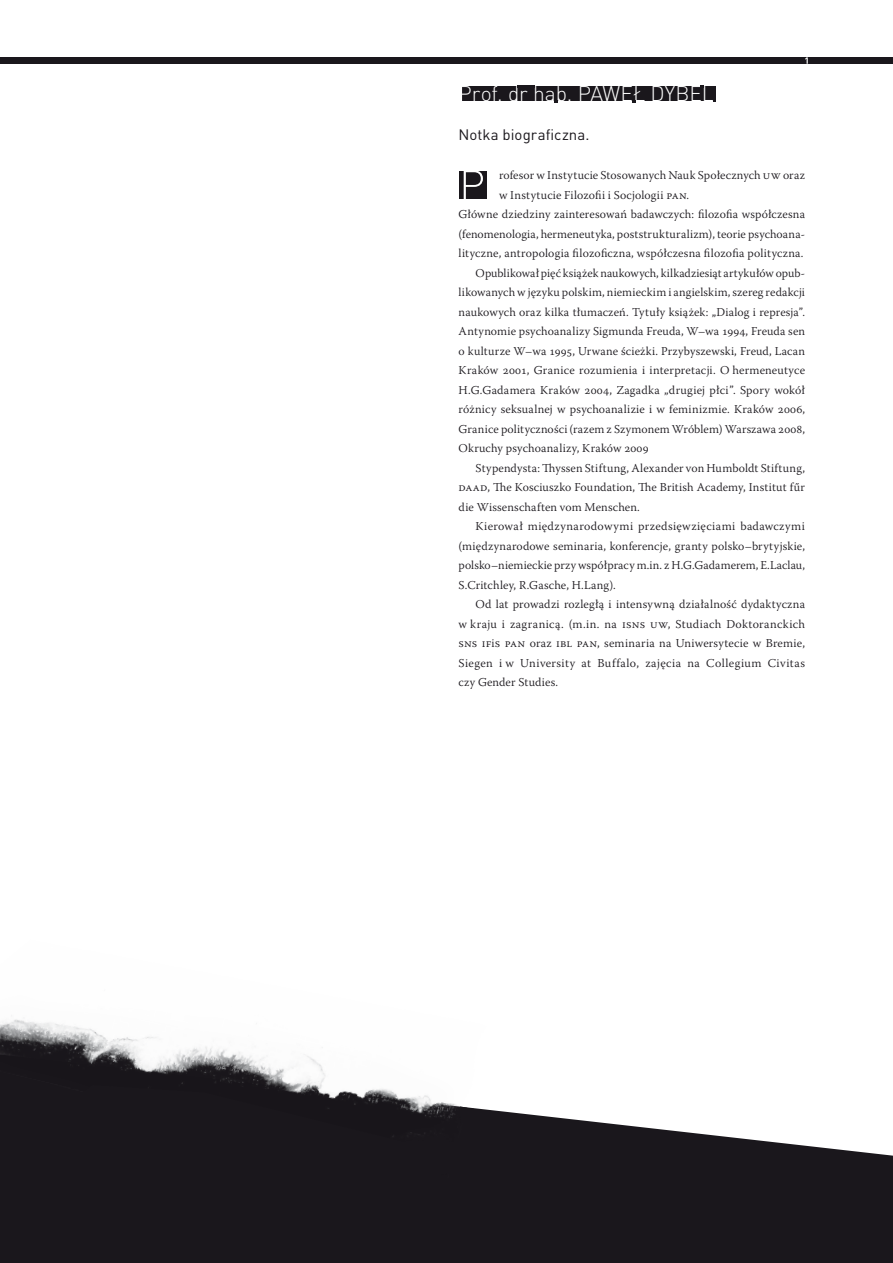
<style>
.page{position:relative;width:893px;height:1263px;background:#fff}
.page>*{position:absolute;margin:0;border:0;box-sizing:border-box;transform-origin:0 0}
.t1{font:300 21px "DIN Pro";letter-spacing:-.005em;color:#fff}
.t2{font:15px "DIN Pro";letter-spacing:.005em;color:#1a171c}
.t3{font:300 12px "Warnock Pro";letter-spacing:.015em;color:#1a171c}
.t4{font:300 12px "Warnock Pro";letter-spacing:.035em;color:#1a171c}
</style>
<div class="page">
<div style="left:462px;top:87px;width:253px;height:14px;background:#1a171c"></div>
<div style="left:459px;top:171px;width:28px;height:27px;background:#1a171c"></div>
<svg style="left:464px;top:171px;width:19px;height:28px"></svg>
<svg style="left:0;top:1111px;width:893px;height:152px;background:#353236"></svg>
<div style="left:0;top:57px;width:893px;height:7px;background:#1a171c"></div>
<svg style="left:805px;top:57px;width:3px;height:7px"></svg>
<svg style="left:551px;top:99px;width:11px;height:4px"></svg>
<hr style="left:517px;top:85px;width:18px;height:3px;background:#1a171c">
<img style="left:0;top:1015px;width:502px;height:219px">
<div style="left:67px;top:1085px;width:356px;height:143px;background:#1a171c"></div>
<h1 class="t1" style="left:459px;top:79px;width:257px">Prof. dr hab. PAWEŁ DYBEL</h1>
<p class="t2" style="left:459px;top:124px;width:132px">Notka biograficzna.</p>
<p class="t3" style="left:499px;top:168px;width:308px">rofesor w Instytucie Stosowanych Nauk Społecznych UW oraz</p>
<p class="t3" style="left:499px;top:187px;width:192px">w Instytucie Filozofii i Socjologii PAN.</p>
<p class="t3" style="left:459px;top:207px;width:348px">Główne dziedziny zainteresowań badawczych: filozofia współczesna</p>
<p class="t3" style="left:459px;top:226px;width:348px">(fenomenologia, hermeneutyka, poststrukturalizm), teorie psychoana-</p>
<p class="t3" style="left:459px;top:246px;width:346px">lityczne, antropologia filozoficzna, współczesna filozofia polityczna.</p>
<p class="t3" style="left:476px;top:265px;width:331px">Opublikował pięć książek naukowych, kilkadziesiąt artykułów opub-</p>
<p class="t3" style="left:459px;top:285px;width:348px">likowanych w języku polskim, niemieckim i angielskim, szereg redakcji</p>
<p class="t3" style="left:459px;top:304px;width:348px">naukowych oraz kilka tłumaczeń. Tytuły książek: „Dialog i represja”.</p>
<p class="t3" style="left:459px;top:324px;width:348px">Antynomie psychoanalizy Sigmunda Freuda, W–wa 1994, Freuda sen</p>
<p class="t3" style="left:459px;top:343px;width:348px">o kulturze W–wa 1995, Urwane ścieżki. Przybyszewski, Freud, Lacan</p>
<p class="t3" style="left:459px;top:363px;width:348px">Kraków 2001, Granice rozumienia i interpretacji. O hermeneutyce</p>
<p class="t3" style="left:459px;top:382px;width:348px">H.G.Gadamera Kraków 2004, Zagadka „drugiej płci”. Spory wokół</p>
<p class="t3" style="left:459px;top:402px;width:348px">różnicy seksualnej w psychoanalizie i w feminizmie. Kraków 2006,</p>
<p class="t3" style="left:459px;top:421px;width:348px">Granice polityczności (razem z Szymonem Wróblem) Warszawa 2008,</p>
<p class="t3" style="left:459px;top:441px;width:191px">Okruchy psychoanalizy, Kraków 2009</p>
<p class="t3" style="left:476px;top:460px;width:331px">Stypendysta: Thyssen Stiftung, Alexander von Humboldt Stiftung,</p>
<p class="t3" style="left:459px;top:480px;width:348px">DAAD, The Kosciuszko Foundation, The British Academy, Institut fűr</p>
<p class="t3" style="left:459px;top:499px;width:183px">die Wissenschaften vom Menschen.</p>
<p class="t3" style="left:476px;top:519px;width:331px">Kierował międzynarodowymi przedsięwzięciami badawczymi</p>
<p class="t3" style="left:459px;top:538px;width:348px">(międzynarodowe seminaria, konferencje, granty polsko–brytyjskie,</p>
<p class="t3" style="left:459px;top:558px;width:348px">polsko–niemieckie przy współpracy m.in. z H.G.Gadamerem, E.Laclau,</p>
<p class="t3" style="left:459px;top:577px;width:159px">S.Critchley, R.Gasche, H.Lang).</p>
<p class="t3" style="left:476px;top:597px;width:331px">Od lat prowadzi rozległą i intensywną działalność dydaktyczna</p>
<p class="t3" style="left:459px;top:616px;width:348px">w kraju i zagranicą. (m.in. na ISNS UW, Studiach Doktoranckich</p>
<p class="t3" style="left:459px;top:636px;width:348px">SNS IFiS PAN oraz IBL PAN, seminaria na Uniwersytecie w Bremie,</p>
<p class="t4" style="left:459px;top:655px;width:348px">Siegen i w University at Buffalo, zajęcia na Collegium Civitas</p>
<p class="t3" style="left:459px;top:675px;width:101px">czy Gender- Studies.</p>
</div>
